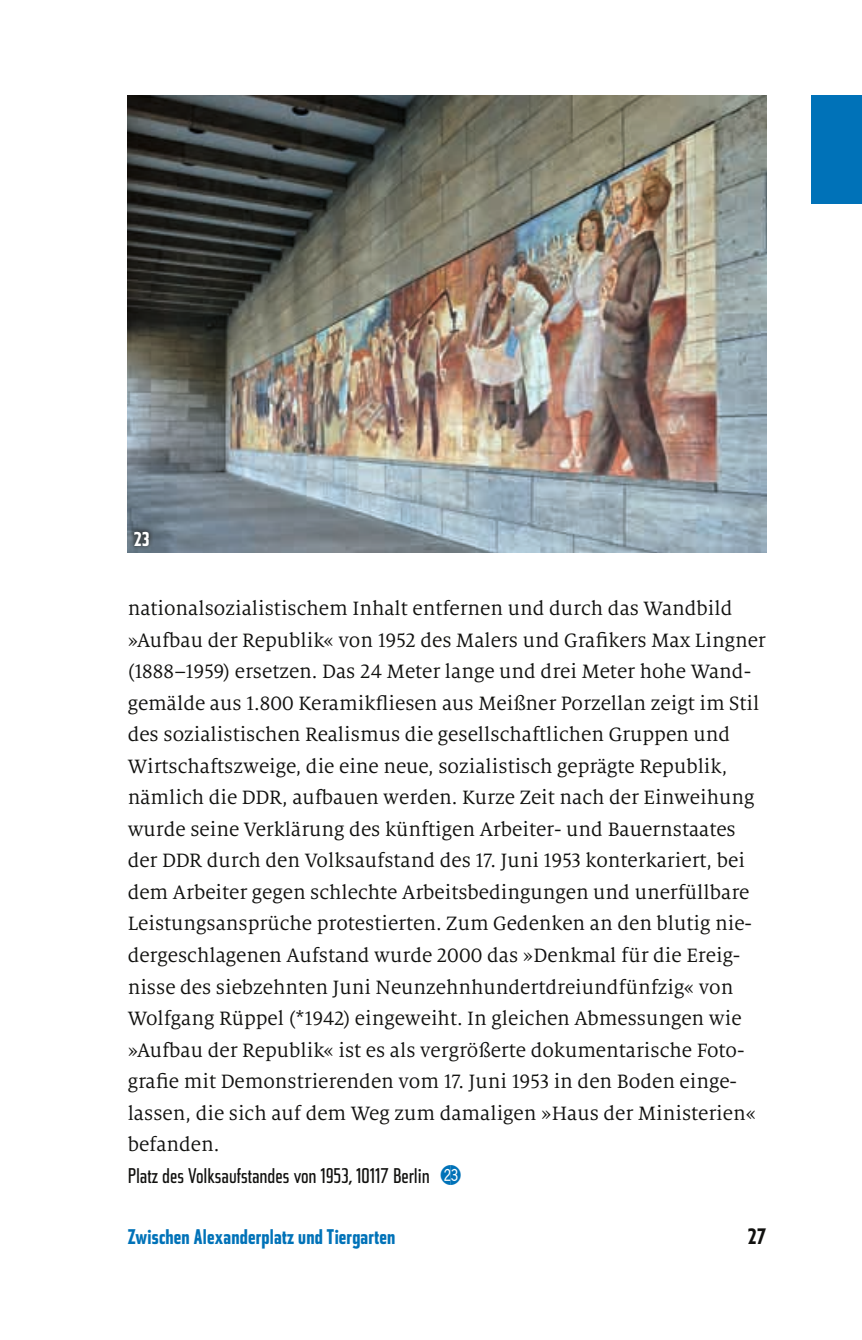
<style>
.page{position:relative;width:862px;height:1340px;background:#fff}
.page>*{position:absolute;margin:0;border:0;box-sizing:border-box;transform-origin:0 0}
.t1{font:22.5px "Tasse Bold Extd";color:#11110f}
.t2{font:21.38px/31.5px "Milo Serif OT";color:#11110f}
.t3{font:21.38px "Tasse Regular Extd";color:#11110f}
.t4{font:21.38px "Tasse Bold Extd";letter-spacing:.01em;color:#0072b8}
.t5{font:20.25px "Tasse Bold Extd";color:#fff}
.s1{font-family:"Double Digits Round";font-size:25.65px;color:#0072b8}
</style>
<div class="page">
<div style="left:810px;top:96px;width:51px;height:108px;background:#0072b8"></div>
<img style="left:128px;top:96px;width:637px;height:456px">
<div style="left:128px;top:524px;width:27px;height:28px;background:#11110f;opacity:.75"></div>
<p class="t5" style="left:134px;top:528px;width:17px">23</p>
<p class="t2" style="left:128px;top:593px;width:639px">nationalsozialistischem Inhalt entfernen und durch das Wandbild »Aufbau der Republik« von 1952 des Malers und Grafikers Max Lingner (1888–1959) ersetzen. Das 24 Meter lange und drei Meter hohe Wand&shy;gemälde aus 1.800 Keramikfliesen aus Meißner Porzellan zeigt im Stil des sozialistischen Realismus die gesellschaftlichen Gruppen und Wirtschaftszweige, die eine neue, sozialistisch geprägte Republik, nämlich die DDR, aufbauen werden. Kurze Zeit nach der Einweihung wurde seine Verklärung des künftigen Arbeiter- und Bauernstaates der DDR durch den Volksaufstand des 17. Juni 1953 konterkariert, bei dem Arbeiter gegen schlechte Arbeitsbedingungen und unerfüllbare Leistungsansprüche protestierten. Zum Gedenken an den blutig nie&shy;dergeschlagenen Aufstand wurde 2000 das »Denkmal für die Ereig&shy;nisse des siebzehnten Juni Neunzehnhundertdreiundfünfzig« von Wolfgang Rüppel (*1942) eingeweiht. In gleichen Abmessungen wie »Aufbau der Republik« ist es als vergrößerte dokumentarische Foto&shy;grafie mit Demonstrierenden vom 17. Juni 1953 in den Boden einge&shy;lassen, die sich auf dem Weg zum damaligen »Haus der Ministerien« befanden.</p>
<p class="t3" style="left:128px;top:1163px;width:334px">Platz des Volksaufstandes von 1953, 10117 Berlin <span class="s1">CO</span></p>
<p class="t4" style="left:128px;top:1225px;width:269px">Zwischen Alexanderplatz und Tiergarten</p>
<p class="t1" style="left:747px;top:1224px;width:19px">27</p>
</div>
